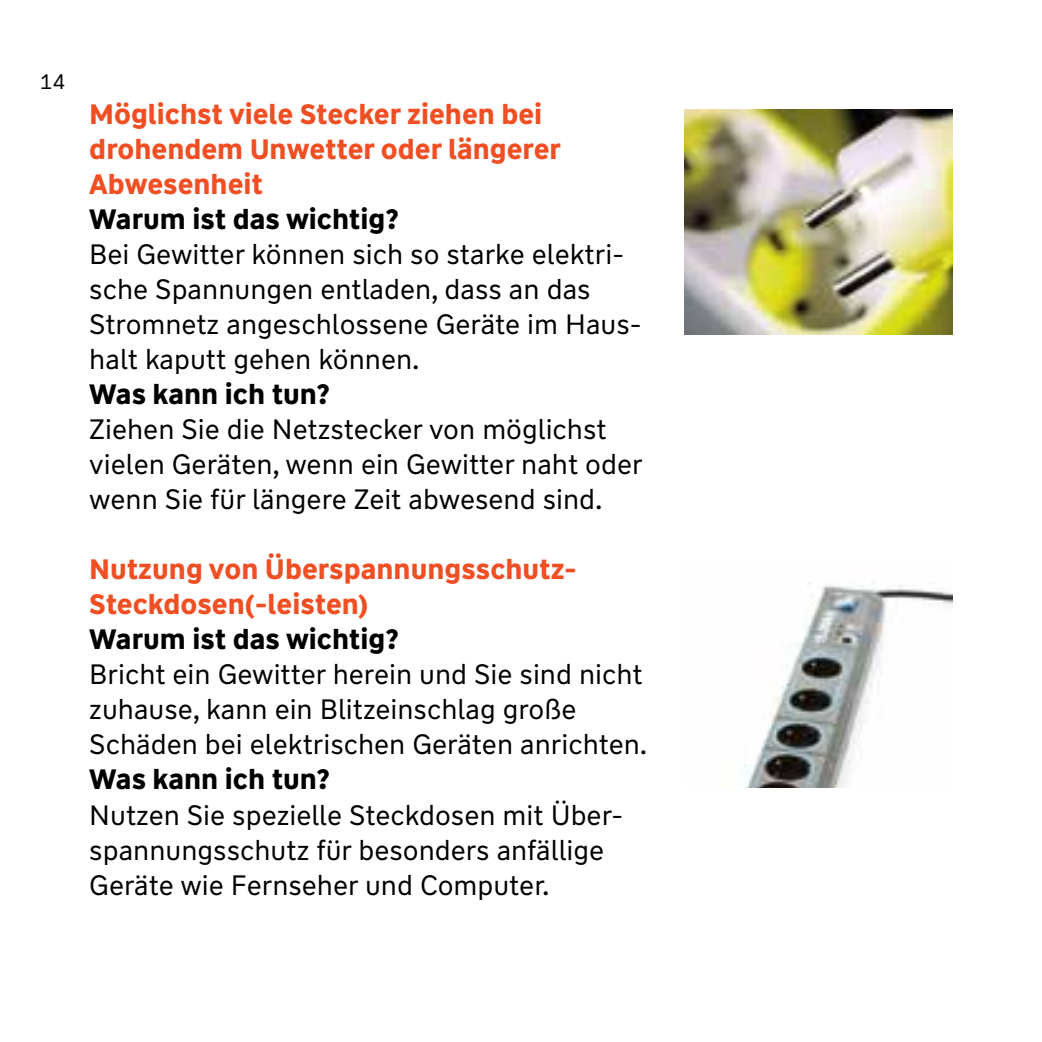
<style>
.page{position:relative;width:1042px;height:1042px;background:#fff}
.page>*{position:absolute;margin:0;border:0;box-sizing:border-box;transform-origin:0 0}
.t1{font:28px/35px "WW Type";color:#000}
.t2{font:700 28px/35px "WW Type";color:#f04e23}
.t3{font:700 28px "WW Type";color:#000}
.t4{font:21px "WW Type";color:#000}
</style>
<div class="page">
<img style="left:685px;top:109px;width:267px;height:225px">
<img style="left:742px;top:583px;width:210px;height:205px">
<p class="t4" style="left:40px;top:69px;width:27px">14</p>
<p class="t2" style="left:89px;top:97px;width:473px">Möglichst viele Stecker ziehen bei drohendem Unwetter oder längerer<br>Abwesenheit</p>
<p class="t3" style="left:89px;top:201px;width:311px">Warum ist das wichtig?</p>
<p class="t1" style="left:89px;top:237px;width:554px">Bei Gewitter können sich so starke elektri&shy;sche Spannungen entladen, dass an das Stromnetz angeschlossene Geräte im Haus&shy;halt kaputt gehen können.</p>
<p class="t3" style="left:89px;top:376px;width:242px">Was kann ich tun?</p>
<p class="t1" style="left:89px;top:412px;width:555px">Ziehen Sie die Netzstecker von möglichst vielen Geräten, wenn ein Gewitter naht oder wenn Sie für längere Zeit abwesend sind.</p>
<p class="t2" style="left:89px;top:552px;width:489px">Nutzung von Überspannungsschutz-<br>Steckdosen(-leisten)</p>
<p class="t3" style="left:89px;top:621px;width:311px">Warum ist das wichtig?</p>
<p class="t1" style="left:89px;top:657px;width:559px">Bricht ein Gewitter herein und Sie sind nicht zuhause, kann ein Blitzeinschlag große<br>Schäden bei elektrischen Geräten anrichten.</p>
<p class="t3" style="left:89px;top:761px;width:242px">Was kann ich tun?</p>
<p class="t1" style="left:89px;top:797px;width:536px">Nutzen Sie spezielle Steckdosen mit Über&shy;spannungsschutz für besonders anfällige<br>Geräte wie Fernseher und Computer.</p>
</div>
